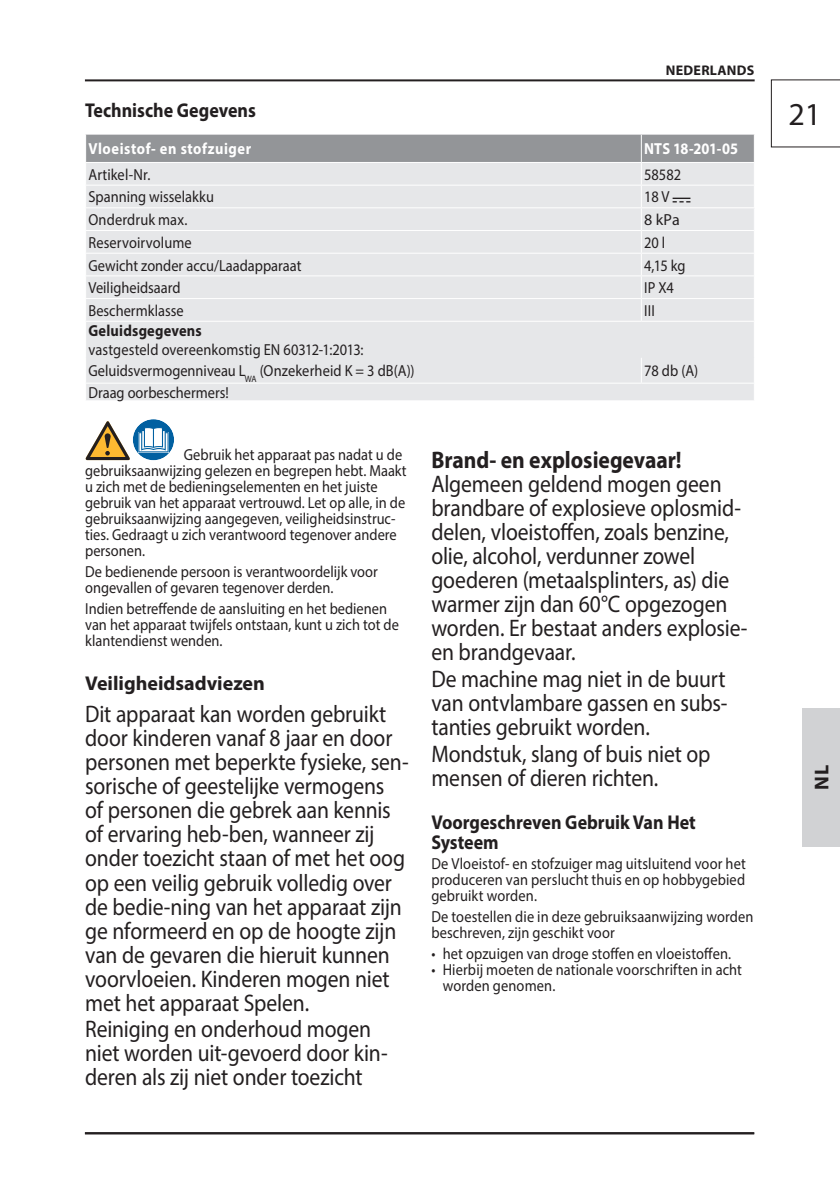
<style>
.page{position:relative;width:840px;height:1191px;background:#fff}
.page>*{position:absolute;margin:0;border:0;box-sizing:border-box;transform-origin:0 0}
.t1{font:32px "Myriad Pro";color:#231f20}
.t2{font:24px/24px "Myriad Pro";letter-spacing:-.005em;color:#231f20;scale:.9 1}
.t3{font:700 24px "Myriad Pro";color:#231f20;scale:.9 1}
.t4{font:700 20px/20px "Myriad Pro";color:#231f20;scale:.9 1}
.t5{font:700 20px "Myriad Pro";color:#231f20}
.t6{font:16px/16px "Myriad Pro";color:#231f20;scale:.9 1}
.t7{font:700 16px "Myriad Pro";letter-spacing:.04em;color:#fff;scale:.9 1}
.t8{font:700 16px "Myriad Pro";letter-spacing:.015em;color:#231f20;scale:.9 1}
.t9{font:700 16px "Myriad Pro";letter-spacing:.01em;color:#fff;scale:.9 1}
.t10{font:16px "Myriad Pro";color:#231f20}
.t11{font:700 14px "Myriad Pro";letter-spacing:.02em;color:#231f20}
</style>
<div class="page">
<hr style="left:85px;top:1132px;width:668px;height:2px;background:#231f20">
<hr style="left:85px;top:79px;width:669px;height:2px;background:#231f20">
<svg style="left:770px;top:79px;width:69px;height:69px"></svg>
<hr style="left:839px;top:708px;width:1px;height:138px;background:#d1d2d4">
<div style="left:801px;top:708px;width:38px;height:138px;background:#d1d2d4"></div>
<div style="left:86px;top:322px;width:667px;height:78px;background:#e6e7e9"></div>
<svg style="left:640px;top:358px;width:1px;height:25px"></svg>
<hr style="left:85px;top:383px;width:556px;height:1px;background:#fff">
<hr style="left:641px;top:383px;width:113px;height:1px;background:#fff">
<svg style="left:753px;top:358px;width:1px;height:42px"></svg>
<svg style="left:85px;top:134px;width:669px;height:187px;background:#dadcde"></svg>
<div style="left:133px;top:419px;width:41px;height:41px;background:#0160a1;border-radius:50%"></div>
<svg style="left:138px;top:427px;width:30px;height:25px"></svg>
<svg style="left:86px;top:421px;width:44px;height:39px"></svg>
<p class="t11" style="left:665px;top:61px;width:90px">NEDERLANDS</p>
<p class="t4" style="left:85px;top:100px;width:191px">Technische Gegevens</p>
<p class="t7" style="left:88px;top:138px;width:182px">Vloeistof- en stofzuiger</p>
<p class="t9" style="left:643px;top:138px;width:106px">NTS 18-201-05</p>
<p class="t6" style="left:88px;top:166px;width:70px">Artikel-Nr.</p>
<p class="t6" style="left:643px;top:166px;width:43px">58582</p>
<p class="t6" style="left:88px;top:189px;width:141px">Spanning wisselakku</p>
<p class="t6" style="left:643px;top:189px;width:30px">18 V</p>
<p class="t6" style="left:88px;top:211px;width:111px">Onderdruk max.</p>
<p class="t10" style="left:643px;top:210px;width:37px">8 kPa</p>
<p class="t6" style="left:88px;top:234px;width:116px">Reservoirvolume</p>
<p class="t6" style="left:643px;top:234px;width:25px">20 l</p>
<p class="t6" style="left:88px;top:257px;width:238px">Gewicht zonder accu/Laadapparaat</p>
<p class="t6" style="left:643px;top:257px;width:48px">4,15 kg</p>
<p class="t6" style="left:88px;top:279px;width:104px">Veiligheidsaard</p>
<p class="t6" style="left:643px;top:279px;width:34px">IP X4</p>
<p class="t6" style="left:88px;top:302px;width:107px">Beschermklasse</p>
<p class="t6" style="left:643px;top:302px;width:13px">III</p>
<p class="t8" style="left:88px;top:320px;width:127px">Geluidsgegevens</p>
<p class="t6" style="left:88px;top:338px;width:363px;line-height:21.6px">vastgesteld overeenkomstig EN 60312-1:2013:<br>Geluidsvermogenniveau L<sub>WA</sub> (Onzekerheid K = 3 dB(A))</p>
<p class="t6" style="left:643px;top:363px;width:62px">78 db (A)</p>
<p class="t6" style="left:88px;top:384px;width:157px">Draag oorbeschermers!</p>
<p class="t6" style="left:85px;top:447px;width:358px;text-indent:99px">Gebruik het apparaat pas nadat u de gebruiksaanwijzing gelezen en begrepen hebt. Maakt u zich met de bedieningselementen en het juiste gebruik van het apparaat vertrouwd. Let op alle, in de gebruiksaanwijzing aangegeven, veiligheidsinstruc&shy;ties. Gedraagt u zich verantwoord tegenover andere personen.</p>
<p class="t6" style="left:85px;top:563px;width:326px">De bedienende persoon is verantwoordelijk voor ongevallen of gevaren tegenover derden.</p>
<p class="t6" style="left:85px;top:600px;width:350px">Indien betreffende de aansluiting en het bedienen van het apparaat twijfels ontstaan, kunt u zich tot de klantendienst wenden.</p>
<p class="t5" style="left:85px;top:670px;width:181px">Veiligheidsadviezen</p>
<p class="t2" style="left:85px;top:702px;width:361px">Dit apparaat kan worden gebruikt door kinderen vanaf 8 jaar en door personen met beperkte fysieke, sen&shy;sorische of geestelijke vermogens<br>of personen die gebrek aan kennis of ervaring heb-ben, wanneer zij onder toezicht staan of met het oog op een veilig gebruik volledig over de bedie-ning van het apparaat zijn ge nformeerd en op de hoogte zijn van de gevaren die hieruit kunnen voorvloeien. Kinderen mogen niet met het apparaat Spelen.</p>
<h2 class="t2" style="left:85px;top:1017px;width:337px">Reiniging en onderhoud mogen niet worden uit-gevoerd door kin&shy;deren als zij niet onder toezicht</h2>
<h2 class="t3" style="left:431px;top:444px;width:279px">Brand- en explosiegevaar!</h2>
<p class="t2" style="left:431px;top:472px;width:353px">Algemeen geldend mogen geen brandbare of explosieve oplosmid&shy;delen, vloeistoffen, zoals benzine, olie, alcohol, verdunner zowel goederen (metaalsplinters, as) die warmer zijn dan 60°C opgezogen worden. Er bestaat anders explosie&shy;en brandgevaar.</p>
<h2 class="t2" style="left:431px;top:667px;width:330px;text-align:justify">De machine mag niet in de buurt van ontvlambare gassen en subs&shy;tanties gebruikt worden.</h2>
<h2 class="t2" style="left:431px;top:741px;width:311px">Mondstuk, slang of buis niet op mensen of dieren richten.</h2>
<p class="t4" style="left:431px;top:811px;width:295px">Voorgeschreven Gebruik Van Het<br>Systeem</p>
<p class="t6" style="left:431px;top:855px;width:351px;text-align:justify">De Vloeistof- en stofzuiger mag uitsluitend voor het produceren van perslucht thuis en op hobbygebied gebruikt worden.</p>
<p class="t6" style="left:431px;top:908px;width:359px">De toestellen die in deze gebruiksaanwijzing worden beschreven, zijn geschikt voor</p>
<p class="t6" style="left:431px;top:945px;width:334px">• het opzuigen van droge stoffen en vloeistoffen.</p>
<p class="t6" style="left:442px;top:961px;width:334px;text-indent:-11px">• Hierbij moeten de nationale voorschriften in acht worden genomen.</p>
<h1 class="t1" style="left:788px;top:95px;width:34px">21</h1>
<p class="t5" style="left:808px;top:789px;width:26px;rotate:-90deg">NL</p>
</div>
